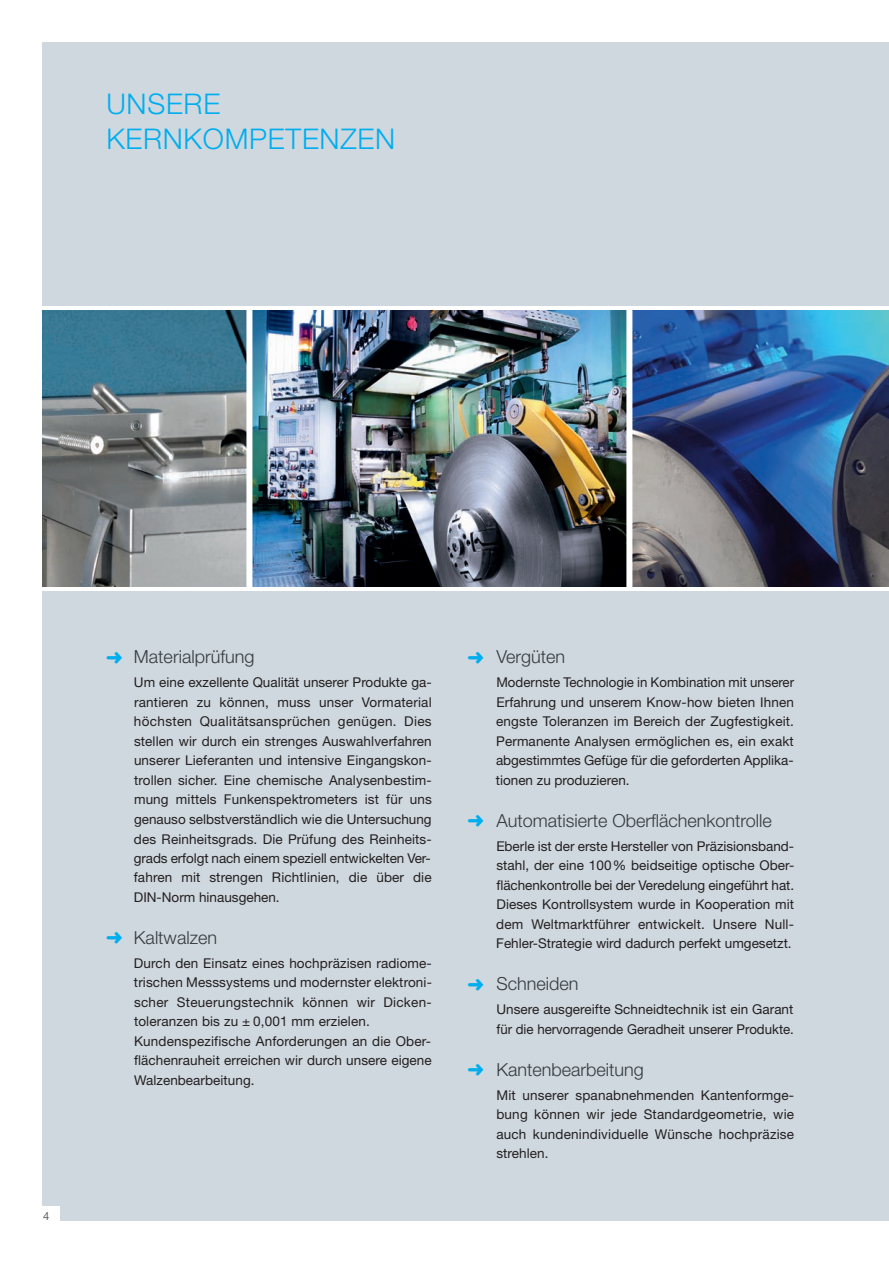
<style>
.page{position:relative;width:889px;height:1263px;background:#fff}
.page>*{position:absolute;margin:0;border:0;box-sizing:border-box;transform-origin:0 0}
.t1{font:300 28.5px/35.2px "Helvetica Neue LT";letter-spacing:.025em;color:#00aeef}
.t2{font:300 18px "Helvetica Neue LT";color:#353b40}
.t3{font:13.5px/19.5px "Helvetica Neue LT";letter-spacing:.005em;color:#231f20;text-align:justify}
.t4{font:11.25px "Helvetica Neue LT";color:#555f65}
</style>
<div class="page">
<div style="left:43px;top:591px;width:846px;height:629px;background:#cfd8de"></div>
<div style="left:38px;top:1206px;width:22px;height:23px;background:#fff"></div>
<div style="left:43px;top:43px;width:846px;height:263px;background:#cfd8de"></div>
<img style="left:632px;top:310px;width:257px;height:277px">
<img style="left:252px;top:310px;width:374px;height:277px">
<svg style="left:43px;top:310px;width:203px;height:277px;background:#6f848d"></svg>
<h1 class="t1" style="left:106px;top:86px;width:290px">UNSERE<br>KERNKOMPETENZEN</h1>
<p class="t4" style="left:43px;top:1209px;width:8px">4</p>
<h2 class="t2" style="left:134px;top:646px;width:122px">Materialprüfung</h2>
<p class="t3" style="left:134px;top:673px;width:299px">Um eine exzellente Qualität unserer Produkte ga&shy;rantieren zu können, muss unser Vormaterial höchsten Qualitätsansprüchen genügen. Dies stellen wir durch ein strenges Auswahlverfahren unserer Lieferanten und intensive Eingangskon&shy;trollen sicher. Eine chemische Analysenbestim&shy;mung mittels Funkenspektrometers ist für uns genauso selbstverständlich wie die Untersuchung des Reinheitsgrads. Die Prüfung des Reinheits&shy;grads erfolgt nach einem speziell entwickelten Ver&shy;fahren mit strengen Richtlinien, die über die DIN-Norm hinausgehen.</p>
<h2 class="t2" style="left:134px;top:926px;width:85px">Kaltwalzen</h2>
<p class="t3" style="left:134px;top:953px;width:299px;text-align:left">Durch den Einsatz eines hochpräzisen radiome&shy;trischen Messsystems und modernster elektroni&shy;scher Steuerungstechnik können wir Dicken&shy;toleranzen bis zu ± 0,001 mm erzielen.<br>Kundenspezifische Anforderungen an die Ober&shy;flächenrauheit erreichen wir durch unsere eigene Walzenbearbeitung.</p>
<h2 class="t2" style="left:496px;top:646px;width:70px">Vergüten</h2>
<p class="t3" style="left:496px;top:673px;width:300px">Modernste Technologie in Kombination mit unserer Erfahrung und unserem Know-how bieten Ihnen engste Toleranzen im Bereich der Zugfestigkeit.<br>Permanente Analysen ermöglichen es, ein exakt abgestimmtes Gefüge für die geforderten Applika&shy;tionen zu produzieren.</p>
<h2 class="t2" style="left:496px;top:809px;width:277px">Automatisierte Oberflächenkontrolle</h2>
<p class="t3" style="left:496px;top:836px;width:299px">Eberle ist der erste Hersteller von Präzisionsband&shy;stahl, der eine 100% beidseitige optische Ober&shy;flächenkontrolle bei der Veredelung eingeführt hat.<br>Dieses Kontrollsystem wurde in Kooperation mit dem Weltmarktführer entwickelt. Unsere Null-Fehler-Strategie wird dadurch perfekt umgesetzt.</p>
<h2 class="t2" style="left:496px;top:973px;width:84px">Schneiden</h2>
<p class="t3" style="left:496px;top:999px;width:299px">Unsere ausgereifte Schneidtechnik ist ein Garant für die hervorragende Geradheit unserer Produkte.</p>
<h2 class="t2" style="left:496px;top:1058px;width:149px">Kantenbearbeitung</h2>
<p class="t3" style="left:496px;top:1085px;width:299px">Mit unserer spanabnehmenden Kantenformge&shy;bung können wir jede Standardgeometrie, wie auch kundenindividuelle Wünsche hochpräzise strehlen.</p>
</div>
